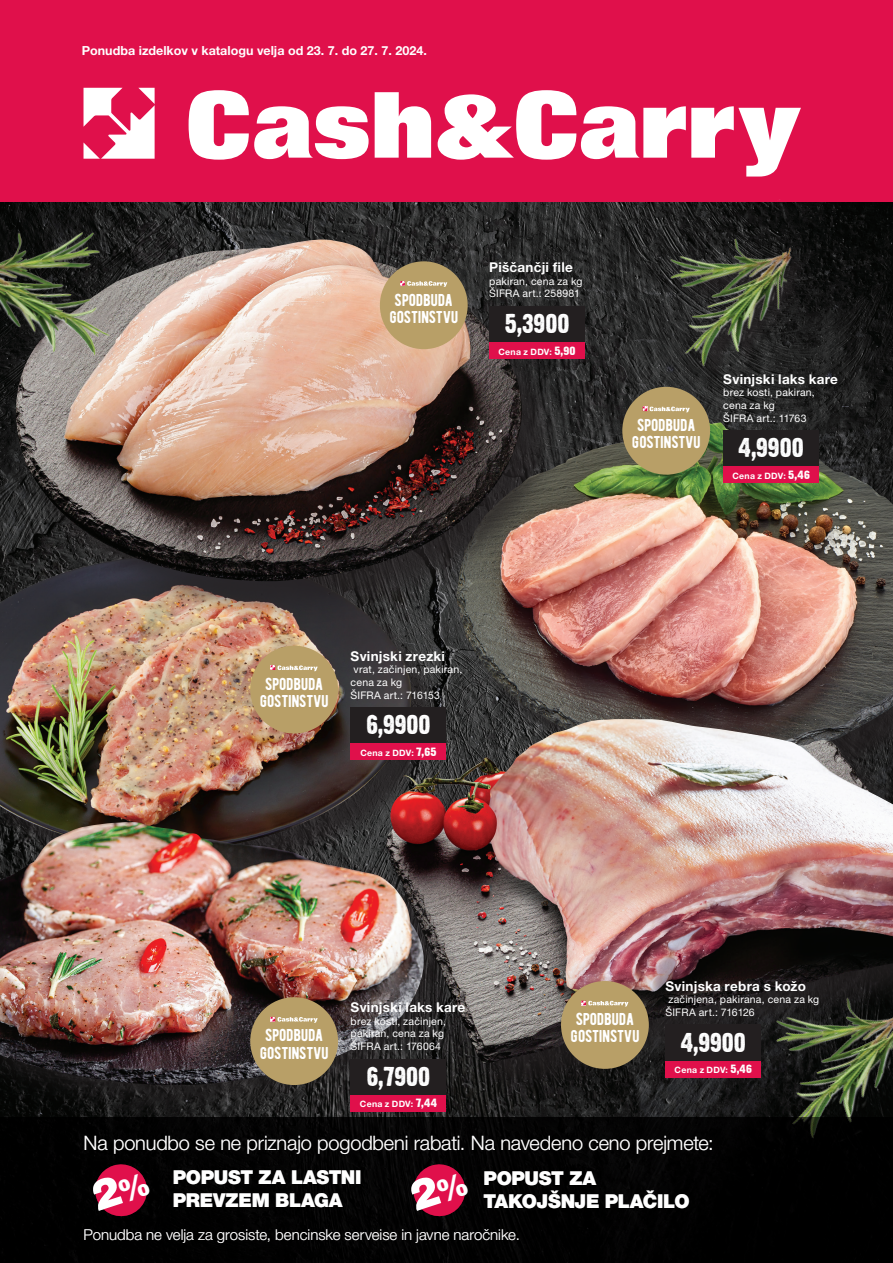
<style>
.page{position:relative;width:893px;height:1263px;background:#fff}
.page>*{position:absolute;margin:0;border:0;box-sizing:border-box;transform-origin:0 0}
.t1{font:24px "Dirty Headline";color:#fff}
.t2{font:300 19.95px "Helvetica Neue LT Pro";letter-spacing:-.005em;color:#fff}
.t3{font:900 19.2px/23px "Helvetica Neue LT Pro";letter-spacing:-.015em;color:#fff}
.t4{font:17.1px/17.1px "BERNIER Regular";letter-spacing:-.015em;color:#fff;text-align:center}
.t5{font:300 15px "Helvetica Neue LT Pro";color:#fff}
.t6{font:700 13.5px "Helvetica Neue LT Pro";letter-spacing:.02em;color:#fff}
.t7{font:700 12.6px "Helvetica Neue LT Pro";color:#fff}
.t8{font:10.5px/12.6px "Helvetica Neue LT Pro";letter-spacing:.015em;color:#fff}
.t9{font:700 8.7px "Helvetica Neue LT Pro";letter-spacing:.03em;color:#fff}
.s1{font-family:"Dirty Headline";font-weight:400;font-size:10.5px}
</style>
<div class="page">
<img style="left:0;top:202px;width:893px;height:915px">
<img style="left:457px;top:420px;width:436px;height:297px">
<img style="left:0;top:555px;width:411px;height:250px">
<div style="left:14px;top:237px;width:553px;height:389px;background:#231f20;opacity:.75"></div>
<img style="left:14px;top:239px;width:508px;height:344px">
<img style="left:736px;top:1103px;width:157px;height:14px">
<img style="left:0;top:212px;width:135px;height:162px">
<div style="left:385px;top:717px;width:508px;height:386px;background:#231f20;opacity:.75"></div>
<img style="left:386px;top:719px;width:507px;height:344px">
<div style="left:622px;top:387px;width:88px;height:88px;background:#b89f67;border-radius:50%"></div>
<svg style="left:643px;top:406px;width:47px;height:6px"></svg>
<div style="left:723px;top:431px;width:96px;height:36px;background:#231f20"></div>
<div style="left:723px;top:467px;width:96px;height:16px;background:#e0104b"></div>
<div style="left:0;top:0;width:893px;height:202px;background:#e0104b"></div>
<svg style="left:189px;top:90px;width:612px;height:87px"></svg>
<svg style="left:84px;top:88px;width:71px;height:71px"></svg>
<div style="left:0;top:1117px;width:893px;height:146px;background:#010101"></div>
<div style="left:380px;top:261px;width:88px;height:88px;background:#b89f67;border-radius:50%"></div>
<svg style="left:400px;top:281px;width:47px;height:6px"></svg>
<div style="left:561px;top:981px;width:88px;height:88px;background:#b89f67;border-radius:50%"></div>
<svg style="left:581px;top:1001px;width:47px;height:5px"></svg>
<div style="left:250px;top:646px;width:88px;height:87px;background:#b89f67;border-radius:50%"></div>
<svg style="left:271px;top:665px;width:47px;height:6px"></svg>
<div style="left:489px;top:306px;width:96px;height:37px;background:#231f20"></div>
<div style="left:489px;top:342px;width:96px;height:17px;background:#e0104b"></div>
<div style="left:351px;top:707px;width:95px;height:37px;background:#231f20"></div>
<div style="left:351px;top:743px;width:95px;height:17px;background:#e0104b"></div>
<div style="left:665px;top:1025px;width:96px;height:36px;background:#231f20"></div>
<div style="left:665px;top:1061px;width:96px;height:16px;background:#e0104b"></div>
<div style="left:654px;top:205px;width:168px;height:196px;background:#231f20;opacity:.75"></div>
<img style="left:634px;top:199px;width:204px;height:189px">
<div style="left:0;top:805px;width:462px;height:319px;background:#231f20;opacity:.75"></div>
<img style="left:0;top:822px;width:424px;height:264px">
<div style="left:250px;top:997px;width:88px;height:88px;background:#b89f67;border-radius:50%"></div>
<svg style="left:271px;top:1017px;width:47px;height:6px"></svg>
<div style="left:351px;top:1059px;width:95px;height:36px;background:#231f20"></div>
<div style="left:351px;top:1095px;width:95px;height:17px;background:#e0104b"></div>
<svg style="left:95px;top:1164px;width:52px;height:53px"></svg>
<svg style="left:408px;top:1161px;width:58px;height:58px"></svg>
<p class="t7" style="left:82px;top:43px;width:347px">Ponudba izdelkov v katalogu velja od 23. 7. do 27. 7. 2024.</p>
<p class="t7" style="left:314px;top:43px;width:22px">0 5</p>
<p class="t7" style="left:368px;top:43px;width:22px">5 5</p>
<h3 class="t4" style="left:389px;top:291px;width:71px">SPODBUDA<br>GOSTINSTVU</h3>
<p class="t6" style="left:489px;top:259px;width:85px">Piščančji file</p>
<p class="t8" style="left:489px;top:275px;width:95px">pakiran, cena za kg<br>ŠIFRA art.: 258981</p>
<h1 class="t1" style="left:505px;top:307px;width:66px">5,3900</h1>
<p class="t9" style="left:499px;top:346px;width:79px">Cena z DDV: <span class="s1">5,90</span></p>
<h3 class="t4" style="left:631px;top:416px;width:71px">SPODBUDA<br>GOSTINSTVU</h3>
<p class="t6" style="left:723px;top:371px;width:116px">Svinjski laks kare</p>
<p class="t8" style="left:723px;top:386px;width:93px">brez kosti, pakiran, cena za kg<br>ŠIFRA art.: 11763</p>
<h1 class="t1" style="left:739px;top:432px;width:67px">4,9900</h1>
<p class="t9" style="left:732px;top:470px;width:79px">Cena z DDV: <span class="s1">5,46</span></p>
<h3 class="t4" style="left:259px;top:675px;width:71px">SPODBUDA<br>GOSTINSTVU</h3>
<p class="t6" style="left:351px;top:647px;width:96px">Svinjski zrezki</p>
<p class="t8" style="left:351px;top:663px;width:113px">vrat, začinjen, pakiran, cena za kg<br>ŠIFRA art.: 716153</p>
<h1 class="t1" style="left:366px;top:708px;width:66px">6,9900</h1>
<p class="t9" style="left:360px;top:747px;width:78px">Cena z DDV: <span class="s1">7,65</span></p>
<h3 class="t4" style="left:259px;top:1026px;width:71px">SPODBUDA<br>GOSTINSTVU</h3>
<p class="t6" style="left:351px;top:999px;width:116px">Svinjski laks kare</p>
<p class="t8" style="left:351px;top:1015px;width:97px">brez kosti, začinjen, pakiran, cena za kg<br>ŠIFRA art.: 176064</p>
<h1 class="t1" style="left:367px;top:1060px;width:65px">6,7900</h1>
<p class="t9" style="left:360px;top:1098px;width:79px">Cena z DDV: <span class="s1">7,44</span></p>
<h3 class="t4" style="left:570px;top:1010px;width:71px">SPODBUDA<br>GOSTINSTVU</h3>
<p class="t6" style="left:665px;top:977px;width:142px">Svinjska rebra s kožo</p>
<p class="t8" style="left:665px;top:993px;width:155px">začinjena, pakirana, cena za kg<br>ŠIFRA art.: 716126</p>
<h1 class="t1" style="left:681px;top:1026px;width:67px">4,9900</h1>
<p class="t9" style="left:675px;top:1064px;width:79px">Cena z DDV: <span class="s1">5,46</span></p>
<h2 class="t2" style="left:84px;top:1131px;width:632px">Na ponudbo se ne priznajo pogodbeni rabati. Na navedeno ceno prejmete:</h2>
<h3 class="t3" style="left:173px;top:1166px;width:190px">POPUST ZA LASTNI<br>PREVZEM BLAGA</h3>
<h3 class="t3" style="left:484px;top:1166px;width:208px">POPUST ZA<br>TAKOJŠNJE PLAČILO</h3>
<h3 class="t5" style="left:84px;top:1225px;width:438px">Ponudba ne velja za grosiste, bencinske serveise in javne naročnike.</h3>
</div>
